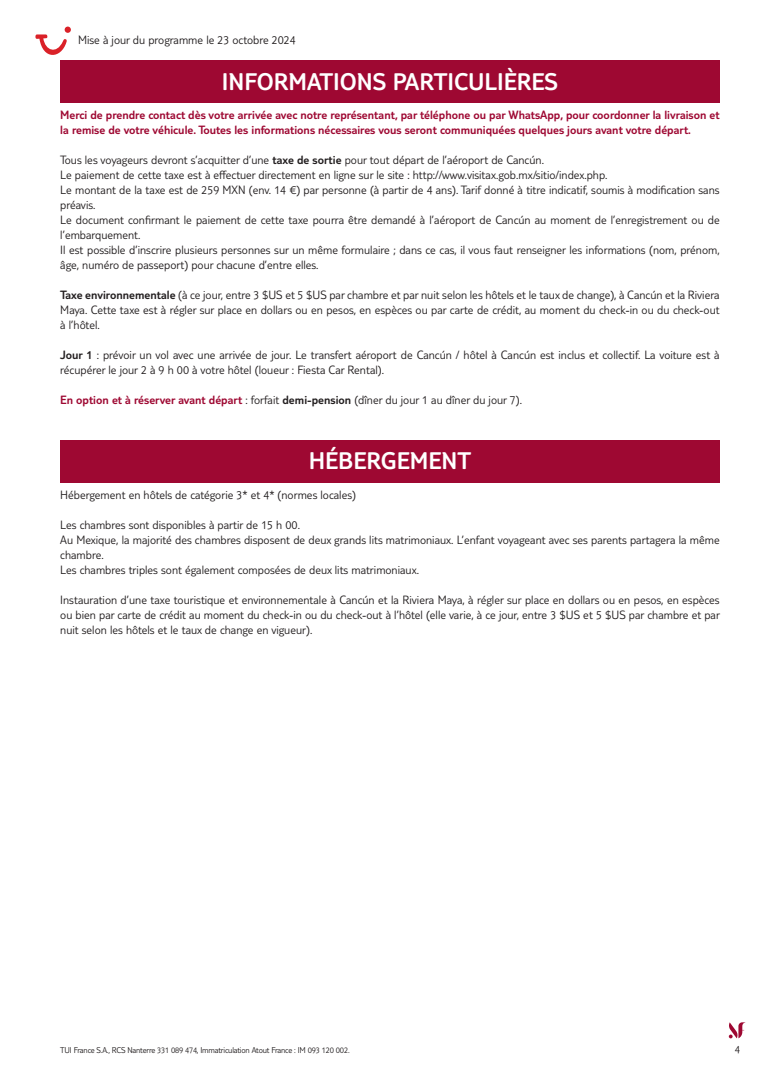
<style>
.page{position:relative;width:780px;height:1088px;background:#fff}
.page>*{position:absolute;margin:0;border:0;box-sizing:border-box;transform-origin:0 0}
.t1{font:300 25px "TUI Type";color:#fff}
.t2{font:300 12.5px/15px "TUI Type";color:#231f20}
.t3{font:300 12.5px/15px "TUI Type";color:#9e0832}
.t4{font:300 11.25px "TUI Type";color:#231f20}
.t5{font:300 8.75px "TUI Type";letter-spacing:-.02em;color:#231f20}
.s1{font-style:inherit}
.s2{color:#9e0832}
</style>
<div class="page">
<svg style="left:728px;top:1022px;width:18px;height:16px"></svg>
<div style="left:60px;top:60px;width:659px;height:43px;background:#9e0832"></div>
<div style="left:60px;top:440px;width:659px;height:42px;background:#9e0832"></div>
<svg style="left:35px;top:27px;width:36px;height:28px"></svg>
<p class="t2" style="left:78px;top:32px;width:219px">Mise à jour du programme le 23 octobre 2024</p>
<h1 class="t1" style="left:222px;top:67px;width:337px">INFORMATIONS PARTICULIÈRES</h1>
<p class="t3" style="left:60px;top:107px;width:661px">Merci de prendre contact dès votre arrivée avec notre représentant, par téléphone ou par WhatsApp, pour coordonner la livraison et la remise de votre véhicule. Toutes les informations nécessaires vous seront communiquées quelques jours avant votre départ.</p>
<p class="t2" style="left:60px;top:152px;width:661px">Tous les voyageurs devront s’acquitter d’une <span class="s1">taxe de sortie</span> pour tout départ de l’aéroport de Cancún.<br>Le paiement de cette taxe est à effectuer directement en ligne sur le site : http://www.visitax.gob.mx/sitio/index.php.<br>Le montant de la taxe est de 259 MXN (env. 14 €) par personne (à partir de 4 ans). Tarif donné à titre indicatif, soumis à modification sans préavis.<br>Le document confirmant le paiement de cette taxe pourra être demandé à l’aéroport de Cancún au moment de l’enregistrement ou de l’embarquement.<br>Il est possible d’inscrire plusieurs personnes sur un même formulaire ; dans ce cas, il vous faut renseigner les informations (nom, prénom, âge, numéro de passeport) pour chacune d’entre elles.</p>
<p class="t2" style="left:60px;top:287px;width:661px;text-align:justify"><span class="s1">Taxe environnementale</span> (à ce jour, entre 3 $US et 5 $US par chambre et par nuit selon les hôtels et le taux de change), à Cancún et la Riviera Maya. Cette taxe est à régler sur place en dollars ou en pesos, en espèces ou par carte de crédit, au moment du check-in ou du check-out à l’hôtel.</p>
<p class="t2" style="left:60px;top:347px;width:661px"><span class="s1">Jour 1</span> : prévoir un vol avec une arrivée de jour. Le transfert aéroport de Cancún / hôtel à Cancún est inclus et collectif. La voiture est à récupérer le jour 2 à 9 h 00 à votre hôtel (loueur : Fiesta Car Rental).</p>
<p class="t2" style="left:60px;top:392px;width:463px"><span class="s2">En option et à réserver avant départ</span> : forfait <span class="s1">demi-pension</span> (dîner du jour 1 au dîner du jour 7).</p>
<h1 class="t1" style="left:309px;top:447px;width:164px">HÉBERGEMENT</h1>
<p class="t2" style="left:60px;top:487px;width:297px">Hébergement en hôtels de catégorie 3* et 4* (normes locales)</p>
<p class="t2" style="left:60px;top:517px;width:661px">Les chambres sont disponibles à partir de 15 h 00.<br>Au Mexique, la majorité des chambres disposent de deux grands lits matrimoniaux. L’enfant voyageant avec ses parents partagera la même chambre.<br>Les chambres triples sont également composées de deux lits matrimoniaux.</p>
<p class="t2" style="left:60px;top:592px;width:661px;text-align:justify">Instauration d’une taxe touristique et environnementale à Cancún et la Riviera Maya, à régler sur place en dollars ou en pesos, en espèces ou bien par carte de crédit au moment du check-in ou du check-out à l’hôtel (elle varie, à ce jour, entre 3 $US et 5 $US par chambre et par nuit selon les hôtels et le taux de change en vigueur).</p>
<p class="t5" style="left:60px;top:1045px;width:291px">TUI France S.A., RCS Nanterre 331 089 474, Immatriculation Atout France : IM 093 120 002.</p>
<p class="t4" style="left:734px;top:1042px;width:7px">4</p>
</div>
